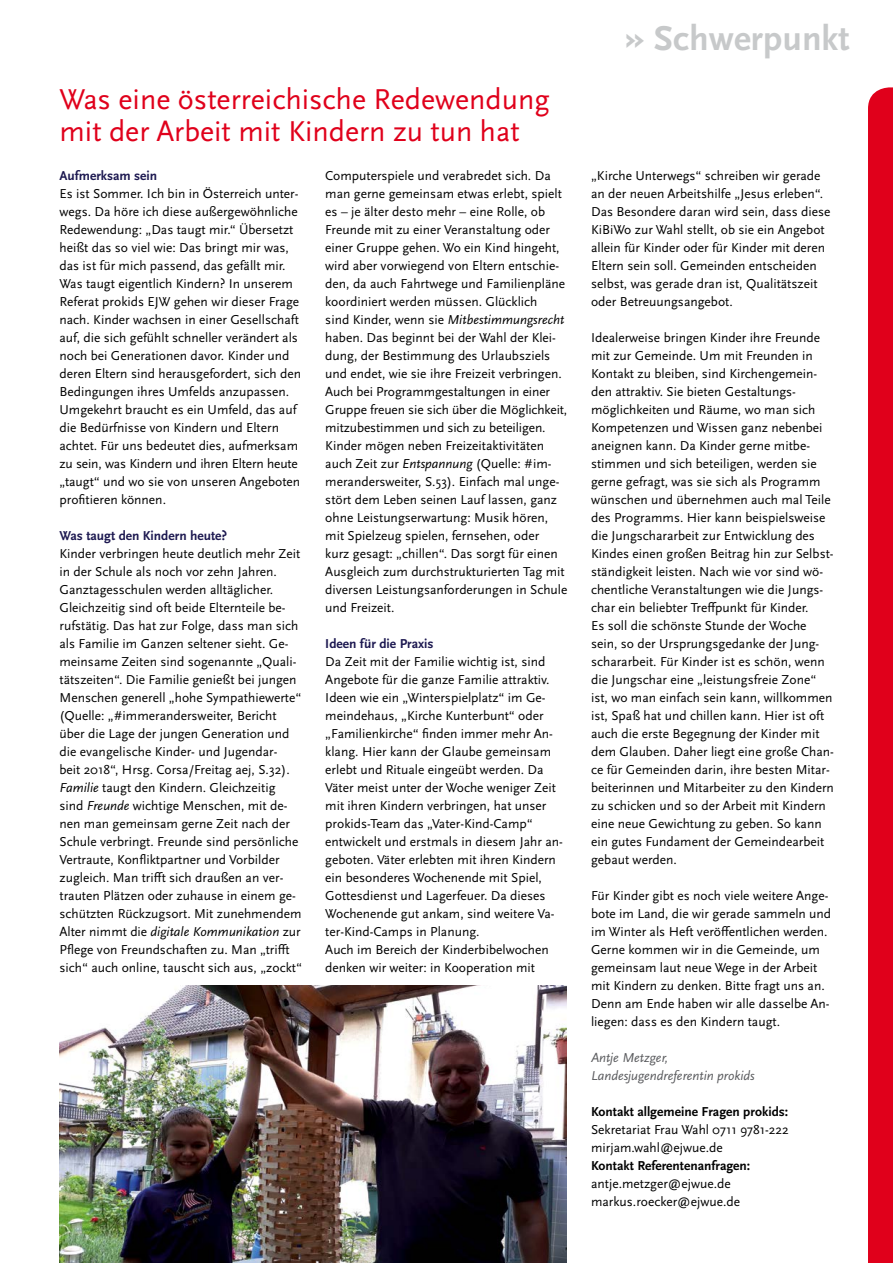
<style>
.page{position:relative;width:893px;height:1263px;background:#fff}
.page>*{position:absolute;margin:0;border:0;box-sizing:border-box;transform-origin:0 0}
.t1{font:700 36px "Scala Sans";color:#c7c9ca}
.t2{font:30px/31.5px "Scala Sans OT";color:#e0001b}
.t3{font:13.5px/18px "Scala Sans OT";color:#000}
.t4{font:700 13.5px "Scala Sans OT";color:#000}
.t5{font:700 13.5px "Scala Sans OT";color:#1c1850}
.t6{font:italic 13.5px/18px "Scala Sans OT";color:#5a5b5e}
.s1{font-style:italic}
</style>
<div class="page">
<div style="left:868px;top:87px;width:25px;height:1176px;background:#e0001b"></div>
<img style="left:60px;top:985px;width:507px;height:278px">
<h2 class="t2" style="left:60px;top:85px;width:491px">Was eine österreichische Redewendung mit der Arbeit mit Kindern zu tun hat</h2>
<p class="t5" style="left:60px;top:168px;width:99px">Aufmerksam sein</p>
<p class="t3" style="left:60px;top:185px;width:243px">Es ist Sommer. Ich bin in Österreich unter&shy;wegs. Da höre ich diese außergewöhnliche Redewendung: „Das taugt mir.“ Übersetzt heißt das so viel wie: Das bringt mir was, das ist für mich passend, das gefällt mir.<br>Was taugt eigentlich Kindern? In unserem Referat prokids EJW gehen wir dieser Frage nach. Kinder wachsen in einer Gesellschaft auf, die sich gefühlt schneller verändert als noch bei Generationen davor. Kinder und deren Eltern sind herausgefordert, sich den Bedingungen ihres Umfelds anzupassen.<br>Umgekehrt braucht es ein Umfeld, das auf die Bedürfnisse von Kindern und Eltern achtet. Für uns bedeutet dies, aufmerksam zu sein, was Kindern und ihren Eltern heute „taugt“ und wo sie von unseren Angeboten profitieren können.</p>
<p class="t5" style="left:60px;top:528px;width:169px">Was taugt den Kindern heute?</p>
<p class="t3" style="left:60px;top:545px;width:244px">Kinder verbringen heute deutlich mehr Zeit in der Schule als noch vor zehn Jahren.<br>Ganztagesschulen werden alltäglicher.<br>Gleichzeitig sind oft beide Elternteile be&shy;rufstätig. Das hat zur Folge, dass man sich als Familie im Ganzen seltener sieht. Ge&shy;meinsame Zeiten sind sogenannte „Quali&shy;tätszeiten“. Die Familie genießt bei jungen Menschen generell „hohe Sympathiewerte“ (Quelle: „#immerandersweiter, Bericht über die Lage der jungen Generation und die evangelische Kinder- und Jugendar-<br>beit 2018“, Hrsg. Corsa/Freitag aej, S.32).<br><span class="s1">Familie</span> taugt den Kindern. Gleichzeitig sind <span class="s1">Freunde</span> wichtige Menschen, mit de&shy;nen man gemeinsam gerne Zeit nach der Schule verbringt. Freunde sind persönliche Vertraute, Konfliktpartner und Vorbilder zugleich. Man trifft sich draußen an ver&shy;trauten Plätzen oder zuhause in einem ge&shy;schützten Rückzugsort. Mit zunehmendem Alter nimmt die <span class="s1">digitale Kommunikation</span> zur Pflege von Freundschaften zu. Man „trifft sich“ auch online, tauscht sich aus, „zockt“</p>
<p class="t3" style="left:325px;top:167px;width:244px">Computerspiele und verabredet sich. Da man gerne gemeinsam etwas erlebt, spielt es – je älter desto mehr – eine Rolle, ob Freunde mit zu einer Veranstaltung oder einer Gruppe gehen. Wo ein Kind hingeht, wird aber vorwiegend von Eltern entschie&shy;den, da auch Fahrtwege und Familienpläne koordiniert werden müssen. Glücklich<br>sind Kinder, wenn sie <span class="s1">Mitbestimmungsrecht </span>haben. Das beginnt bei der Wahl der Klei&shy;dung, der Bestimmung des Urlaubsziels und endet, wie sie ihre Freizeit verbringen.<br>Auch bei Programmgestaltungen in einer Gruppe freuen sie sich über die Möglichkeit, mitzubestimmen und sich zu beteiligen.<br>Kinder mögen neben Freizeitaktivitäten auch Zeit zur <span class="s1">Entspannung</span> (Quelle: #im&shy;merandersweiter, S.53). Einfach mal unge&shy;stört dem Leben seinen Lauf lassen, ganz ohne Leistungserwartung: Musik hören, mit Spielzeug spielen, fernsehen, oder<br>kurz gesagt: „chillen“. Das sorgt für einen Ausgleich zum durchstrukturierten Tag mit diversen Leistungsanforderungen in Schule und Freizeit.</p>
<p class="t5" style="left:325px;top:636px;width:110px">Ideen für die Praxis</p>
<p class="t3" style="left:325px;top:653px;width:239px">Da Zeit mit der Familie wichtig ist, sind Angebote für die ganze Familie attraktiv.<br>Ideen wie ein „Winterspielplatz“ im Ge&shy;meindehaus, „Kirche Kunterbunt“ oder „Familienkirche“ finden immer mehr An&shy;klang. Hier kann der Glaube gemeinsam erlebt und Rituale eingeübt werden. Da Väter meist unter der Woche weniger Zeit mit ihren Kindern verbringen, hat unser prokids-Team das „Vater-Kind-Camp“ entwickelt und erstmals in diesem Jahr an&shy;geboten. Väter erlebten mit ihren Kindern ein besonderes Wochenende mit Spiel, Gottesdienst und Lagerfeuer. Da dieses Wochenende gut ankam, sind weitere Va&shy;ter-Kind-Camps in Planung.<br>Auch im Bereich der Kinderbibelwochen denken wir weiter: in Kooperation mit</p>
<h1 class="t1" style="left:625px;top:19px;width:226px">» Schwerpunkt</h1>
<p class="t3" style="left:591px;top:167px;width:241px">„Kirche Unterwegs“ schreiben wir gerade an der neuen Arbeitshilfe „Jesus erleben“.<br>Das Besondere daran wird sein, dass diese KiBiWo zur Wahl stellt, ob sie ein Angebot allein für Kinder oder für Kinder mit deren Eltern sein soll. Gemeinden entscheiden selbst, was gerade dran ist, Qualitätszeit oder Betreuungsangebot.</p>
<p class="t3" style="left:591px;top:329px;width:244px">Idealerweise bringen Kinder ihre Freunde mit zur Gemeinde. Um mit Freunden in Kontakt zu bleiben, sind Kirchengemein&shy;den attraktiv. Sie bieten Gestaltungs&shy;möglichkeiten und Räume, wo man sich Kompetenzen und Wissen ganz nebenbei aneignen kann. Da Kinder gerne mitbe&shy;stimmen und sich beteiligen, werden sie gerne gefragt, was sie sich als Programm wünschen und übernehmen auch mal Teile des Programms. Hier kann beispielsweise die Jungschararbeit zur Entwicklung des Kindes einen großen Beitrag hin zur Selbst&shy;ständigkeit leisten. Nach wie vor sind wö&shy;chentliche Veranstaltungen wie die Jungs&shy;char ein beliebter Treffpunkt für Kinder.<br>Es soll die schönste Stunde der Woche sein, so der Ursprungsgedanke der Jung&shy;schararbeit. Für Kinder ist es schön, wenn die Jungschar eine „leistungsfreie Zone“ ist, wo man einfach sein kann, willkommen ist, Spaß hat und chillen kann. Hier ist oft auch die erste Begegnung der Kinder mit dem Glauben. Daher liegt eine große Chan&shy;ce für Gemeinden darin, ihre besten Mitar&shy;beiterinnen und Mitarbeiter zu den Kindern zu schicken und so der Arbeit mit Kindern eine neue Gewichtung zu geben. So kann ein gutes Fundament der Gemeindearbeit gebaut werden.</p>
<p class="t3" style="left:591px;top:886px;width:242px">Für Kinder gibt es noch viele weitere Ange&shy;bote im Land, die wir gerade sammeln und im Winter als Heft veröffentlichen werden.<br>Gerne kommen wir in die Gemeinde, um gemeinsam laut neue Wege in der Arbeit mit Kindern zu denken. Bitte fragt uns an.<br>Denn am Ende haben wir alle dasselbe An&shy;liegen: dass es den Kindern taugt.</p>
<p class="t6" style="left:591px;top:1048px;width:165px">Antje Metzger,<br>Landesjugendreferentin prokids</p>
<p class="t4" style="left:591px;top:1104px;width:199px">Kontakt allgemeine Fragen prokids:</p>
<p class="t3" style="left:591px;top:1120px;width:199px">Sekretariat Frau Wahl 0711 9781-222 mirjam.wahl@ejwue.de</p>
<p class="t4" style="left:591px;top:1157px;width:161px">Kontakt Referentenanfragen:</p>
<p class="t3" style="left:591px;top:1174px;width:150px">antje.metzger@ejwue.de markus.roecker@ejwue.de</p>
</div>
